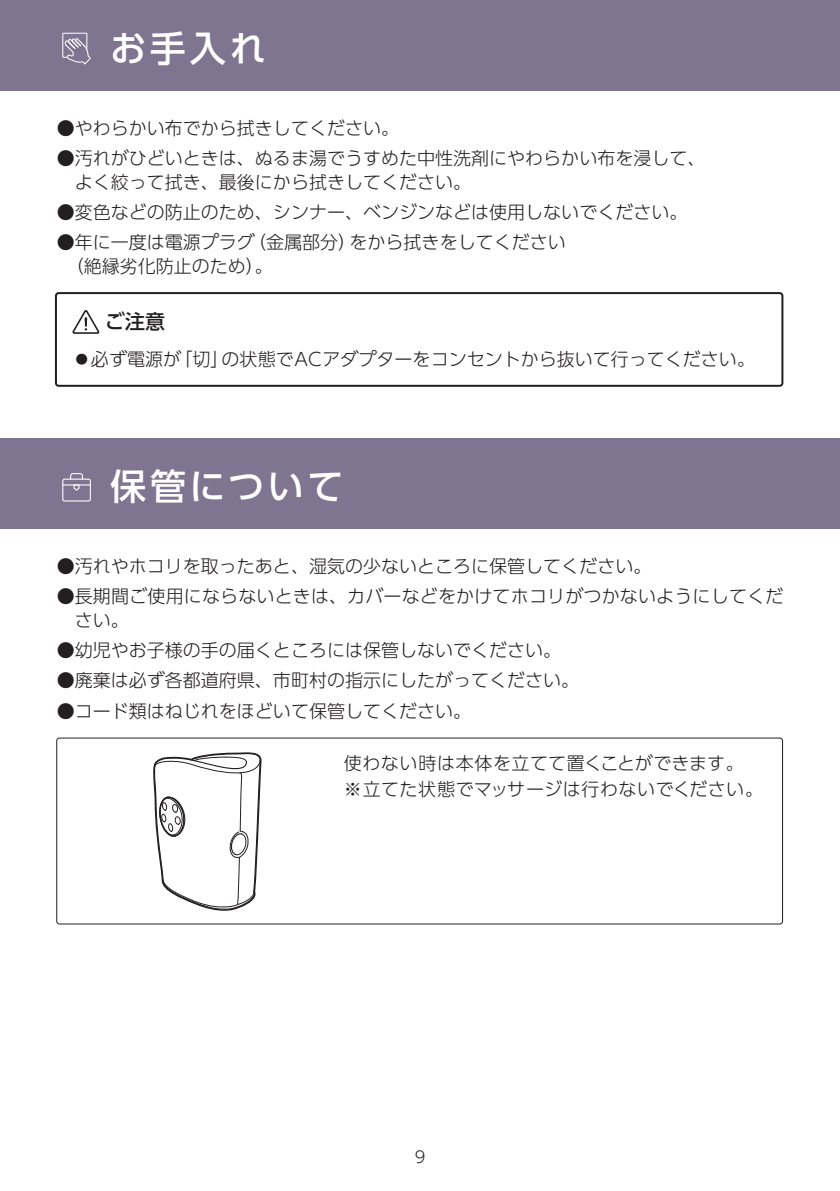
<style>
.page{position:relative;width:840px;height:1191px;background:#fff}
.page>*{position:absolute;margin:0;border:0;box-sizing:border-box;transform-origin:0 0}
.t1{font:500 36px "UD Shin Go Pro";letter-spacing:.105em;color:#fff}
.t2{font:500 20px "UD Shin Go Pro";color:#231f20}
.t3{font:300 18px/24px "UD Shin Go Pro";color:#231f20}
.t4{font:300 18px/26px "UD Shin Go Pro";letter-spacing:.02em;color:#231f20}
.t5{font:300 16px "UD Shin Go Pro";color:#231f20}
</style>
<div class="page">
<div style="left:0;top:438px;width:839px;height:91px;background:#807591"></div>
<svg style="left:62px;top:473px;width:29px;height:28px"></svg>
<div style="left:55px;top:292px;width:728px;height:95px;border:2px solid #231f20;border-radius:3px"></div>
<svg style="left:72px;top:310px;width:28px;height:24px"></svg>
<div style="left:0;top:0;width:839px;height:90px;background:#807591"></div>
<svg style="left:62px;top:33px;width:29px;height:31px"></svg>
<div style="left:56px;top:737px;width:726px;height:187px;border:1px solid #231f20;border-radius:3px"></div>
<svg style="left:153px;top:737px;width:108px;height:173px"></svg>
<h1 class="t1" style="left:110px;top:19px;width:157px">お手入れ</h1>
<p class="t3" style="left:57px;top:115px;width:343px">●やわらかい布でから拭きしてください。</p>
<p class="t3" style="left:75px;top:145px;width:632px;text-indent:-18px">●汚れがひどいときは、ぬるま湯でうすめた中性洗剤にやわらかい布を浸して、よく絞って拭き、最後にから拭きしてください。</p>
<p class="t3" style="left:57px;top:199px;width:632px">●変色などの防止のため、シンナー、ベンジンなどは使用しないでください。</p>
<p class="t3" style="left:66px;top:229px;width:501px;text-indent:-9px">●年に一度は電源プラグ（金属部分）をから拭きをしてください（絶縁劣化防止のため）。</p>
<p class="t2" style="left:105px;top:305px;width:62px">ご注意</p>
<p class="t3" style="left:73px;top:346px;width:683px">●必ず電源が「切」の状態でACアダプターをコンセントから抜いて行ってください。</p>
<h1 class="t1" style="left:110px;top:457px;width:235px">保管について</h1>
<p class="t3" style="left:57px;top:554px;width:596px">●汚れやホコリを取ったあと、湿気の少ないところに保管してください。</p>
<p class="t3" style="left:75px;top:584px;width:709px;text-indent:-18px">●長期間ご使用にならないときは、カバーなどをかけてホコリがつかないようにしてください。</p>
<p class="t3" style="left:57px;top:638px;width:506px">●幼児やお子様の手の届くところには保管しないでください。</p>
<p class="t3" style="left:57px;top:668px;width:524px">●廃棄は必ず各都道府県、市町村の指示にしたがってください。</p>
<p class="t3" style="left:57px;top:698px;width:415px">●コード類はねじれをほどいて保管してください。</p>
<p class="t4" style="left:343px;top:749px;width:420px">使わない時は本体を立てて置くことができます。※立てた状態でマッサージは行わないでください。</p>
<p class="t5" style="left:414px;top:1144px;width:12px">9</p>
</div>
